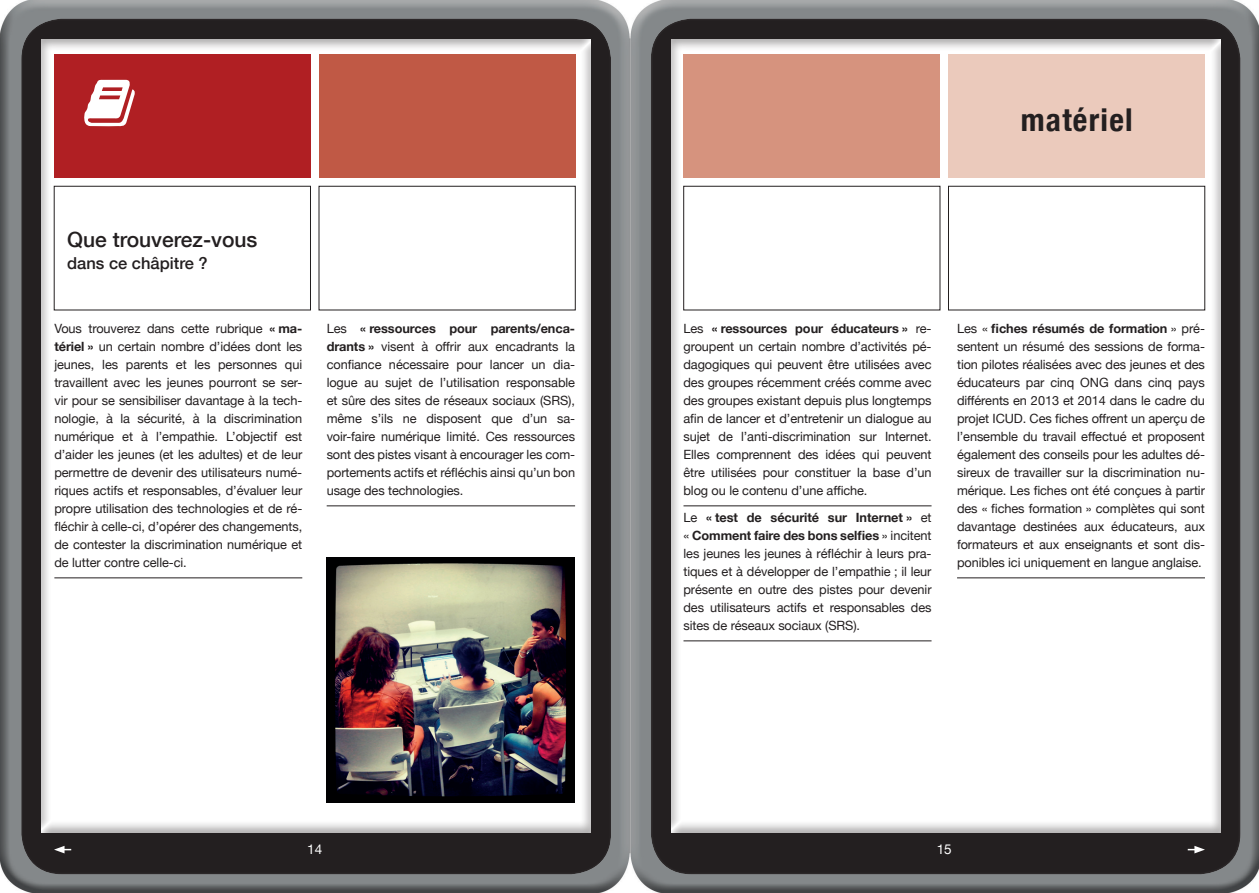
<style>
.page{position:relative;width:1259px;height:893px;background:#fff}
.page>*{position:absolute;margin:0;border:0;box-sizing:border-box;transform-origin:0 0}
.t1{font:700 condensed 31.5px "Helvetica Neue";letter-spacing:.04em;color:#231f20}
.t2{font:500 21px "Helvetica Neue";color:#231f20}
.t3{font:500 16.5px "Helvetica Neue";color:#231f20}
.t4{font:13.5px "Helvetica Neue";color:#fff}
.t5{font:12.75px/18px "Helvetica Neue";letter-spacing:-.005em;color:#231f20;text-align:justify}
.s1{font-weight:700}
</style>
<div class="page">
<img style="left:0;top:0;width:1259px;height:893px">
<div style="left:648px;top:17px;width:592px;height:858px;background:#231f20"></div>
<div style="left:19px;top:17px;width:592px;height:858px;background:#231f20"></div>
<div style="left:669px;top:38px;width:552px;height:795px;background:#231f20;opacity:.4"></div>
<div style="left:39px;top:38px;width:552px;height:795px;background:#231f20;opacity:.4"></div>
<svg style="left:54px;top:846px;width:17px;height:7px"></svg>
<svg style="left:1187px;top:846px;width:18px;height:7px"></svg>
<div style="left:948px;top:54px;width:257px;height:124px;background:#ebcabc"></div>
<div style="left:683px;top:54px;width:257px;height:124px;background:#d6937e"></div>
<div style="left:683px;top:186px;width:257px;height:124px;border:1px solid #231f20"></div>
<div style="left:948px;top:186px;width:257px;height:124px;border:1px solid #231f20"></div>
<div style="left:54px;top:54px;width:256px;height:124px;background:#b01f23"></div>
<div style="left:319px;top:54px;width:256px;height:124px;background:#c05945"></div>
<div style="left:319px;top:186px;width:256px;height:124px;border:1px solid #231f20"></div>
<img style="left:327px;top:558px;width:248px;height:245px">
<svg style="left:84px;top:79px;width:51px;height:48px"></svg>
<hr style="left:327px;top:506px;width:248px;height:1px;background:#231f20">
<hr style="left:54px;top:578px;width:248px;height:1px;background:#231f20">
<div style="left:54px;top:186px;width:257px;height:124px;border:1px solid #231f20"></div>
<hr style="left:683px;top:506px;width:248px;height:1px;background:#231f20">
<hr style="left:683px;top:641px;width:248px;height:1px;background:#231f20">
<hr style="left:957px;top:578px;width:248px;height:1px;background:#231f20">
<h2 class="t2" style="left:67px;top:222px;width:192px">Que trouverez-vous</h2>
<p class="t3" style="left:67px;top:250px;width:142px">dans ce châpitre ?</p>
<p class="t5" style="left:54px;top:319px;width:249px">Vous trouverez dans cette rubrique <span class="s1">« ma&shy;tériel »</span> un certain nombre d’idées dont les jeunes, les parents et les personnes qui travaillent avec les jeunes pourront se ser&shy;vir pour se sensibiliser davantage à la tech&shy;nologie, à la sécurité, à la discrimination numérique et à l’empathie. L’objectif est d’aider les jeunes (et les adultes) et de leur permettre de devenir des utilisateurs numé&shy;riques actifs et responsables, d’évaluer leur propre utilisation des technologies et de ré&shy;fléchir à celle-ci, d’opérer des changements, de contester la discrimination numérique et de lutter contre celle-ci.</p>
<p class="t5" style="left:327px;top:319px;width:250px">Les <span class="s1">« ressources pour parents/enca&shy;drants »</span> visent à offrir aux encadrants la confiance nécessaire pour lancer un dia&shy;logue au sujet de l’utilisation responsable et sûre des sites de réseaux sociaux (SRS), même s’ils ne disposent que d’un sa&shy;voir-faire numérique limité. Ces ressources sont des pistes visant à encourager les com&shy;portements actifs et réfléchis ainsi qu’un bon usage des technologies.</p>
<h1 class="t1" style="left:1021px;top:94px;width:113px">matériel</h1>
<p class="t5" style="left:683px;top:319px;width:249px">Les <span class="s1">« ressources pour éducateurs »</span> re&shy;groupent un certain nombre d’activités pé&shy;dagogiques qui peuvent être utilisées avec des groupes récemment créés comme avec des groupes existant depuis plus longtemps afin de lancer et d’entretenir un dialogue au sujet de l’anti-discrimination sur Internet.<br>Elles comprennent des idées qui peuvent être utilisées pour constituer la base d’un blog ou le contenu d’une affiche.</p>
<p class="t5" style="left:683px;top:508px;width:249px">Le <span class="s1">« test de sécurité sur Internet »</span> et « <span class="s1">Comment faire des bons selfies</span> » incitent les jeunes les jeunes à réfléchir à leurs pra&shy;tiques et à développer de l’empathie ; il leur présente en outre des pistes pour devenir des utilisateurs actifs et responsables des sites de réseaux sociaux (SRS).</p>
<p class="t5" style="left:957px;top:319px;width:249px">Les « <span class="s1">fiches résumés de formation</span> » pré&shy;sentent un résumé des sessions de forma&shy;tion pilotes réalisées avec des jeunes et des éducateurs par cinq ONG dans cinq pays différents en 2013 et 2014 dans le cadre du projet ICUD. Ces fiches offrent un aperçu de l’ensemble du travail effectué et proposent également des conseils pour les adultes dé&shy;sireux de travailler sur la discrimination nu&shy;mérique. Les fiches ont été conçues à partir des « fiches formation » complètes qui sont davantage destinées aux éducateurs, aux formateurs et aux enseignants et sont dis&shy;ponibles ici uniquement en langue anglaise.</p>
<p class="t4" style="left:307px;top:838px;width:17px">14</p>
<p class="t4" style="left:936px;top:838px;width:17px">15</p>
</div>
